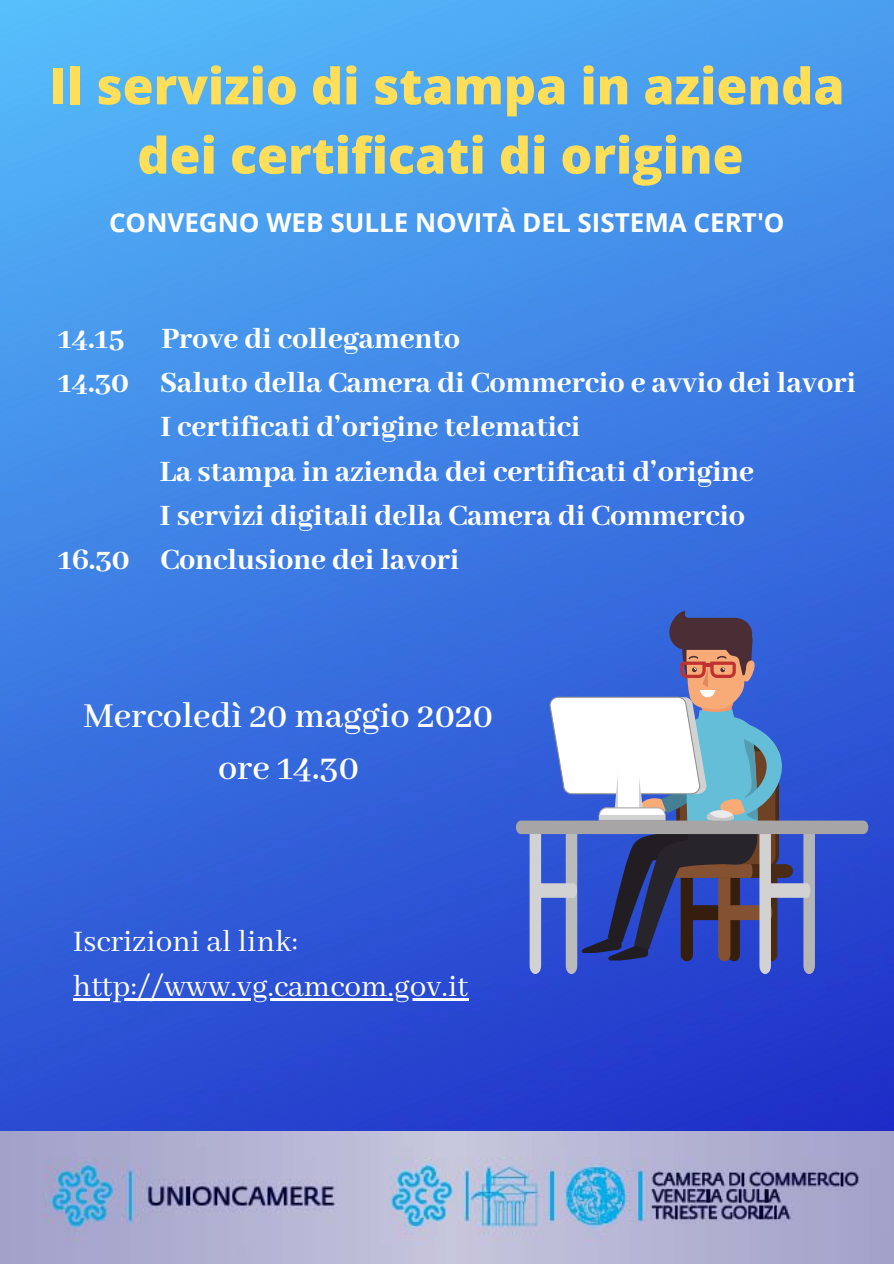
<style>
.page{position:relative;width:894px;height:1264px;background:#fff}
.page>*{position:absolute;margin:0;border:0;box-sizing:border-box;transform-origin:0 0}
.t1{font:800 50.25px/69.3px "Open Sans";color:#ffde59;text-align:center}
.t2{font:600 38.25px/52.5px "Abhaya Libre";color:#fff;text-align:center}
.t3{font:33.3px/45.8px "Abhaya Libre";color:#fff}
.t4{font:800 32.1px "Abhaya Libre";color:#fff}
.t5{font:700 25.95px "Open Sans";color:#fff}
</style>
<div class="page">
<img style="left:0;top:0;width:893px;height:1130px">
<svg style="left:515px;top:611px;width:353px;height:363px;background:#5e74bc"></svg>
<img style="left:0;top:1130px;width:893px;height:133px">
<hr style="left:73px;top:998px;width:395px;height:2px;background:#fff">
<h1 class="t1" style="left:49px;top:50px;width:796px">Il servizio di stampa in azienda dei certificati di origine</h1>
<p class="t5" style="left:109px;top:204px;width:677px">CONVEGNO WEB SULLE NOVITÀ DEL SISTEMA CERT'O</p>
<p class="t4" style="left:58px;top:321px;width:403px">14.15 Prove di collegamento</p>
<p class="t4" style="left:58px;top:365px;width:799px">14.30 Saluto della Camera di Commercio e avvio dei lavori</p>
<p class="t4" style="left:160px;top:409px;width:421px">I certificati d’origine telematici</p>
<p class="t4" style="left:160px;top:453px;width:595px">La stampa in azienda dei certificati d’origine</p>
<p class="t4" style="left:160px;top:498px;width:586px">I servizi digitali della Camera di Commercio</p>
<p class="t4" style="left:58px;top:542px;width:403px">16.30 Conclusione dei lavori</p>
<p class="t2" style="left:84px;top:691px;width:411px">Mercoledì 20 maggio 2020 ore 14.30</p>
<p class="t3" style="left:73px;top:919px;width:396px">Iscrizioni al link: http://www.vg.camcom.gov.it</p>
</div>
